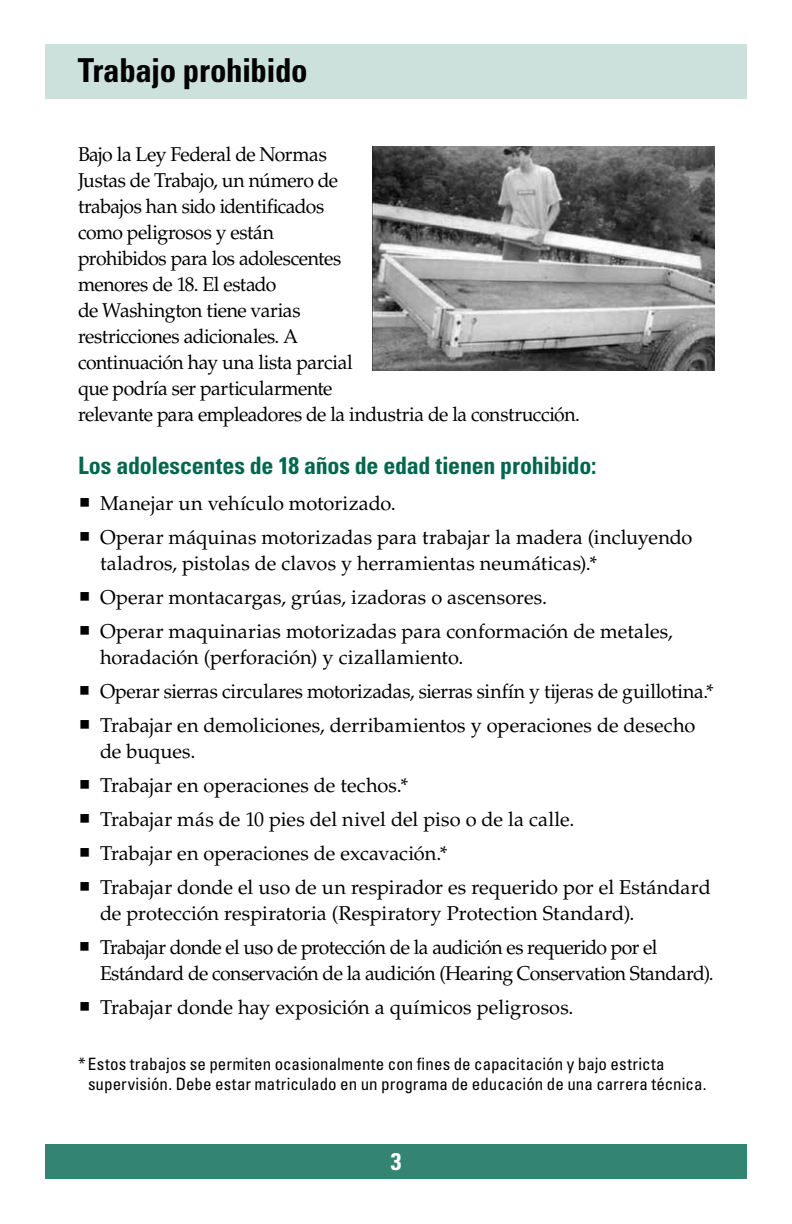
<style>
.page{position:relative;width:792px;height:1224px;background:#fff}
.page>*{position:absolute;margin:0;border:0;box-sizing:border-box;transform-origin:0 0}
.Section_Header{font:700 condensed 33px "Univers LT Std";letter-spacing:-.015em;color:#000}
.Subhead{font:700 condensed 24px "Univers LT Std";letter-spacing:-.01em;color:#00674e}
.t1{font:700 condensed 24px "Univers LT Std";color:#fff}
.Body_-_10{font:20px/26px "Palatino LT Std";letter-spacing:-.01em;color:#000}
.Body_-_10-2{font:20px/26px "Palatino LT Std";letter-spacing:-.03em;color:#000}
.Footnote{font:condensed 17px/20.4px "Univers LT Std";letter-spacing:.005em;color:#000}
</style>
<div class="page">
<div style="left:45px;top:1144px;width:702px;height:35px;background:#338571"></div>
<div style="left:45px;top:44px;width:702px;height:54px;background:#cce1dc"></div>
<img style="left:373px;top:146px;width:341px;height:224px">
<h3 class="Section_Header" style="left:78px;top:50px;width:231px">Trabajo prohibido</h3>
<p class="Body_-_10" style="left:78px;top:141px;width:503px">Bajo la Ley Federal de Normas<br>Justas de Trabajo, un número de<br>trabajos han sido identificados<br>como peligrosos y están<br>prohibidos para los adolescentes<br>menores de 18. El estado<br>de Washington tiene varias<br>restricciones adicionales. A<br>continuación hay una lista parcial<br>que podría ser particularmente<br>relevante para empleadores de la industria de la construcción.</p>
<h4 class="Subhead" style="left:78px;top:450px;width:520px">Los adolescentes de 18 años de edad tienen prohibido:</h4>
<p class="Body_-_10" style="left:100px;top:490px;width:297px">Manejar un vehículo motorizado.</p>
<p class="Body_-_10" style="left:100px;top:524px;width:594px">Operar máquinas motorizadas para trabajar la madera (incluyendo taladros, pistolas de clavos y herramientas neumáticas).*</p>
<p class="Body_-_10" style="left:100px;top:584px;width:449px">Operar montacargas, grúas, izadoras o ascensores.</p>
<p class="Body_-_10" style="left:100px;top:618px;width:574px">Operar maquinarias motorizadas para conformación de metales, horadación (perforación) y cizallamiento.</p>
<p class="Body_-_10" style="left:100px;top:678px;width:615px">Operar sierras circulares motorizadas, sierras sinfín y tijeras de guillotina.*</p>
<p class="Body_-_10" style="left:100px;top:712px;width:597px">Trabajar en demoliciones, derribamientos y operaciones de desecho de buques.</p>
<p class="Body_-_10" style="left:100px;top:772px;width:310px">Trabajar en operaciones de techos.*</p>
<p class="Body_-_10" style="left:100px;top:806px;width:476px">Trabajar más de 10 pies del nivel del piso o de la calle.</p>
<p class="Body_-_10" style="left:100px;top:840px;width:349px">Trabajar en operaciones de excavación.*</p>
<p class="Body_-_10" style="left:100px;top:874px;width:612px">Trabajar donde el uso de un respirador es requerido por el Estándard de protección respiratoria (Respiratory Protection Standard).</p>
<p class="Body_-_10-2" style="left:100px;top:934px;width:615px">Trabajar donde el uso de protección de la audición es requerido por el<br>Estándard de conservación de la audición (Hearing Conservation Standard).</p>
<p class="Body_-_10" style="left:100px;top:994px;width:475px">Trabajar donde hay exposición a químicos peligrosos.</p>
<p class="Footnote" style="left:88px;top:1053px;width:620px;text-indent:-10px">* Estos trabajos se permiten ocasionalmente con fines de capacitación y bajo estricta supervisión. Debe estar matriculado en un programa de educación de una carrera técnica.</p>
<p class="t1" style="left:391px;top:1147px;width:12px">3</p>
</div>
